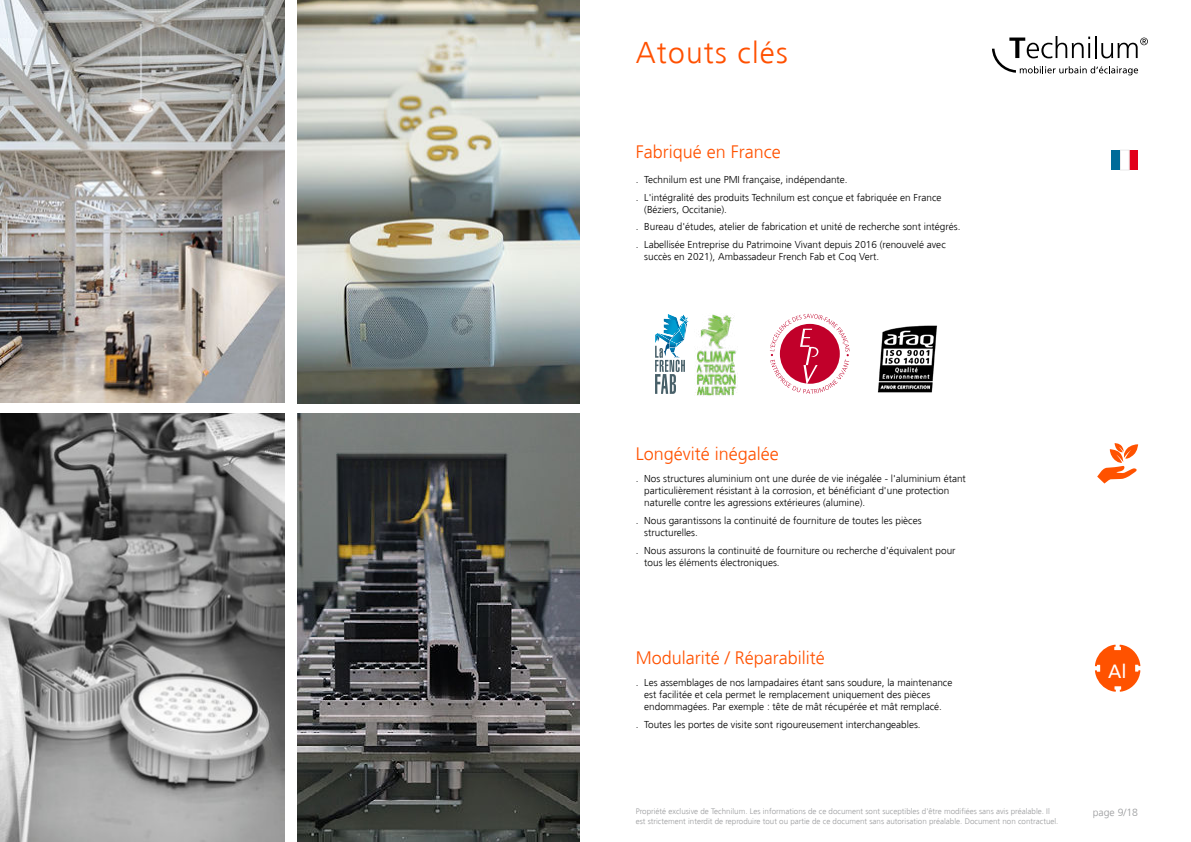
<style>
.page{position:relative;width:1191px;height:842px;background:#fff}
.page>*{position:absolute;margin:0;border:0;box-sizing:border-box;transform-origin:0 0}
.t1{font:300 30px "Frutiger";letter-spacing:.04em;color:#ff5000}
.t2{font:19.1px "Frutiger Roman";color:#fff}
.t3{font:300 18px "Frutiger";color:#ff5200}
.t4{font:300 10.5px "Frutiger";color:#9c9d9f}
.t5{font:300 10px/12px "Frutiger";color:#000}
.t6{font:300 8px/9.6px "Frutiger";color:#9c9d9f}
</style>
<div class="page">
<svg style="left:655px;top:314px;width:34px;height:80px"></svg>
<svg style="left:770px;top:314px;width:80px;height:80px"></svg>
<div style="left:1129px;top:150px;width:9px;height:20px;background:#e2001a"></div>
<div style="left:1120px;top:150px;width:9px;height:20px;background:#fff;border:1px solid #e9e9ea"></div>
<div style="left:1111px;top:150px;width:9px;height:20px;background:#006b99"></div>
<svg style="left:1097px;top:443px;width:41px;height:40px"></svg>
<img style="left:298px;top:414px;width:281px;height:428px">
<img style="left:0;top:414px;width:284px;height:428px">
<svg style="left:1095px;top:645px;width:45px;height:47px"></svg>
<img style="left:877px;top:325px;width:60px;height:68px">
<img style="left:0;top:0;width:284px;height:402px">
<img style="left:298px;top:0;width:281px;height:403px">
<img style="left:695px;top:314px;width:42px;height:82px">
<svg style="left:992px;top:36px;width:155px;height:39px"></svg>
<h1 class="t1" style="left:636px;top:40px;width:154px">Atouts clés</h1>
<h3 class="t3" style="left:636px;top:144px;width:147px">Fabriqué en France</h3>
<p class="t5" style="left:636px;top:171px;width:307px;line-height:17.7px">. Technilum est une PMI française, indépendante.<br>. L'intégralité des produits Technilum est conçue et fabriquée en France</p>
<p class="t5" style="left:636px;top:201px;width:326px;line-height:17.7px;text-indent:8px">(Béziers, Occitanie).<br>. Bureau d'études, atelier de fabrication et unité de recherche sont intégrés. . Labellisée Entreprise du Patrimoine Vivant depuis 2016 (renouvelé avec</p>
<p class="t5" style="left:644px;top:251px;width:236px">succès en 2021), Ambassadeur French Fab et Coq Vert.</p>
<h3 class="t3" style="left:636px;top:446px;width:145px">Longévité inégalée</h3>
<p class="t5" style="left:644px;top:473px;width:323px;text-indent:-8px">. Nos structures aluminium ont une durée de vie inégalée - l'aluminium étant particulièrement résistant à la corrosion, et bénéficiant d'une protection naturelle contre les agressions extérieures (alumine).</p>
<p class="t5" style="left:644px;top:515px;width:279px;text-indent:-8px">. Nous garantissons la continuité de fourniture de toutes les pièces structurelles.</p>
<p class="t5" style="left:644px;top:545px;width:313px;text-indent:-8px">. Nous assurons la continuité de fourniture ou recherche d'équivalent pour tous les éléments électroniques.</p>
<h3 class="t3" style="left:636px;top:650px;width:191px">Modularité / Réparabilité</h3>
<p class="t5" style="left:644px;top:677px;width:310px;text-indent:-8px">. Les assemblages de nos lampadaires étant sans soudure, la maintenance est facilitée et cela permet le remplacement uniquement des pièces endommagées. Par exemple : tête de mât récupérée et mât remplacé.</p>
<p class="t5" style="left:636px;top:719px;width:286px">. Toutes les portes de visite sont rigoureusement interchangeables.</p>
<p class="t6" style="left:636px;top:807px;width:424px">Propriété exclusive de Technilum. Les informations de ce document sont suceptibles d'être modifiées sans avis préalable. Il est strictement interdit de reproduire tout ou partie de ce document sans autorisation préalable. Document non contractuel.</p>
<h2 class="t2" style="left:1108px;top:663px;width:20px">Al</h2>
<p class="t4" style="left:1092px;top:808px;width:47px">page 9/18</p>
</div>
